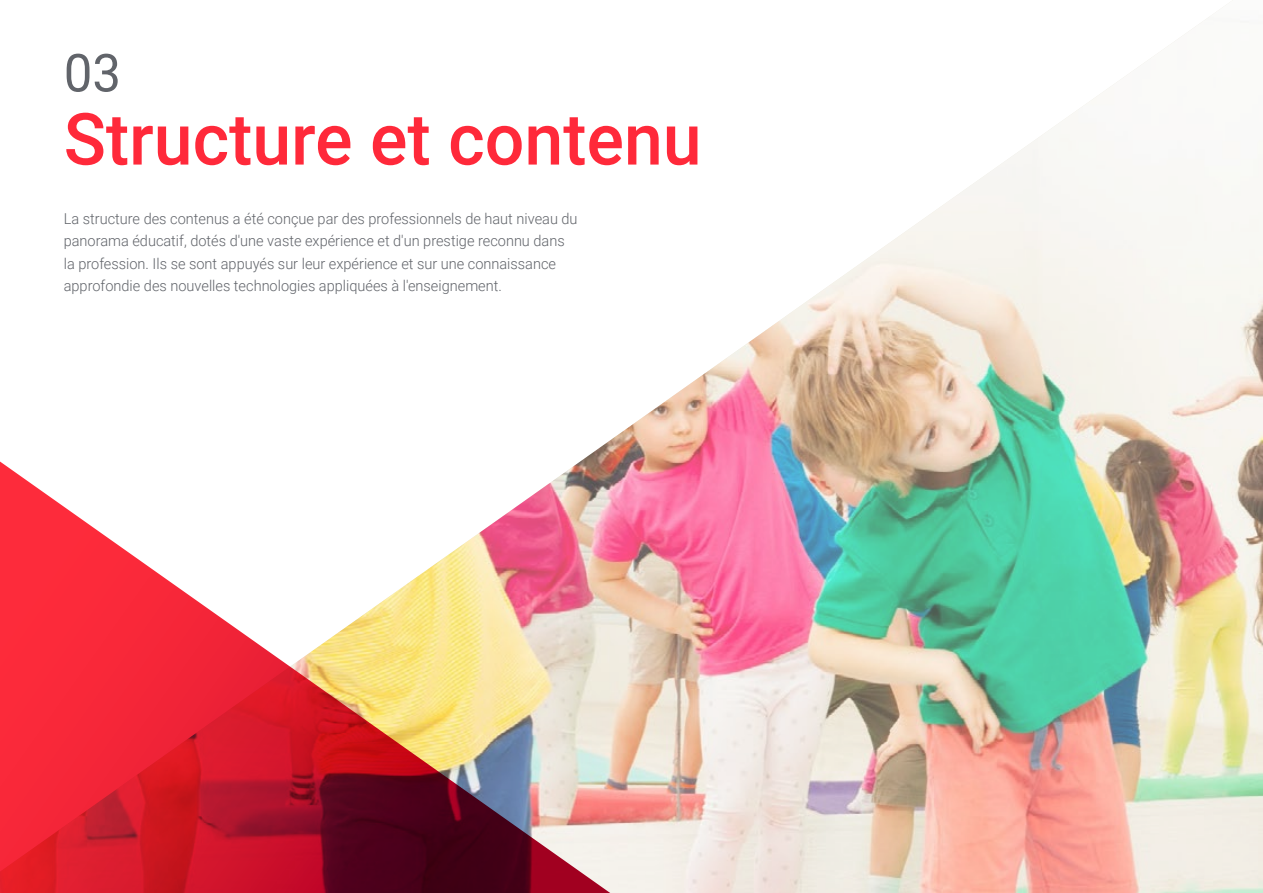
<style>
.page{position:relative;width:1263px;height:893px;background:#fff}
.page>*{position:absolute;margin:0;border:0;box-sizing:border-box;transform-origin:0 0}
.t1{font:500 72px "Roboto";color:#ff293a}
.t2{font:52.5px "Roboto";color:#61646a}
.t3{font:300 15px/22.5px "Roboto";color:#61646a}
</style>
<div class="page">
<img style="left:602px;top:0;width:661px;height:893px">
<svg style="left:0;top:446px;width:640px;height:447px"></svg>
<h2 class="t2" style="left:64px;top:36px;width:59px">03</h2>
<h1 class="t1" style="left:64px;top:89px;width:639px">Structure et contenu</h1>
<p class="t3" style="left:64px;top:207px;width:515px">La structure des contenus a été conçue par des professionnels de haut niveau du panorama éducatif, dotés d'une vaste expérience et d'un prestige reconnu dans la profession. Ils se sont appuyés sur leur expérience et sur une connaissance approfondie des nouvelles technologies appliquées à l'enseignement.</p>
</div>
